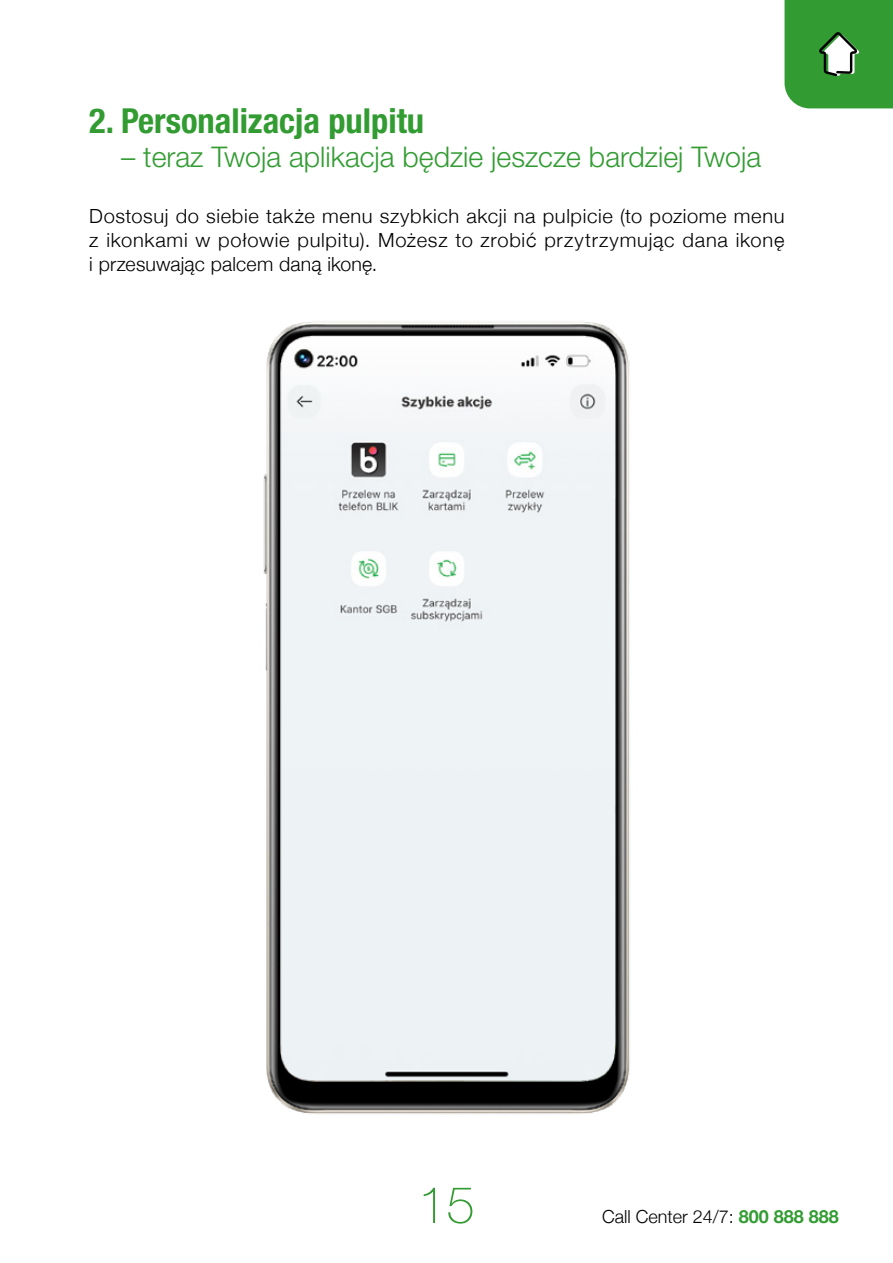
<style>
.page{position:relative;width:893px;height:1263px;background:#fff}
.page>*{position:absolute;margin:0;border:0;box-sizing:border-box;transform-origin:0 0}
.t1{font:100 51px "Helvetica Neue";color:#329c32}
.t2{font:700 condensed 34.5px "Helvetica Neue LT Pro";color:#329c32}
.t3{font:300 28.5px "Helvetica Neue LT Pro";color:#329c32}
.t4{font:300 19.5px/24px "Helvetica Neue";letter-spacing:.015em;color:#000;text-align:justify}
.t5{font:300 18px "Helvetica Neue";color:#000}
.s1{font-weight:700;color:#329c32}
</style>
<div class="page">
<img style="left:263px;top:321px;width:367px;height:793px">
<svg style="left:784px;top:0;width:109px;height:108px"></svg>
<h2 class="t2" style="left:89px;top:100px;width:336px">2. Personalizacja pulpitu</h2>
<h3 class="t3" style="left:121px;top:140px;width:641px">– teraz Twoja aplikacja będzie jeszcze bardziej Twoja</h3>
<p class="t4" style="left:89px;top:203px;width:697px">Dostosuj do siebie także menu szybkich akcji na pulpicie (to poziome menu z ikonkami w połowie pulpitu). Możesz to zrobić przytrzymując dana ikonę i przesuwając palcem daną ikonę.</p>
<h1 class="t1" style="left:418px;top:1166px;width:58px">15</h1>
<p class="t5" style="left:602px;top:1202px;width:238px">Call Center 24/7: <span class="s1">800 888 888</span></p>
</div>
